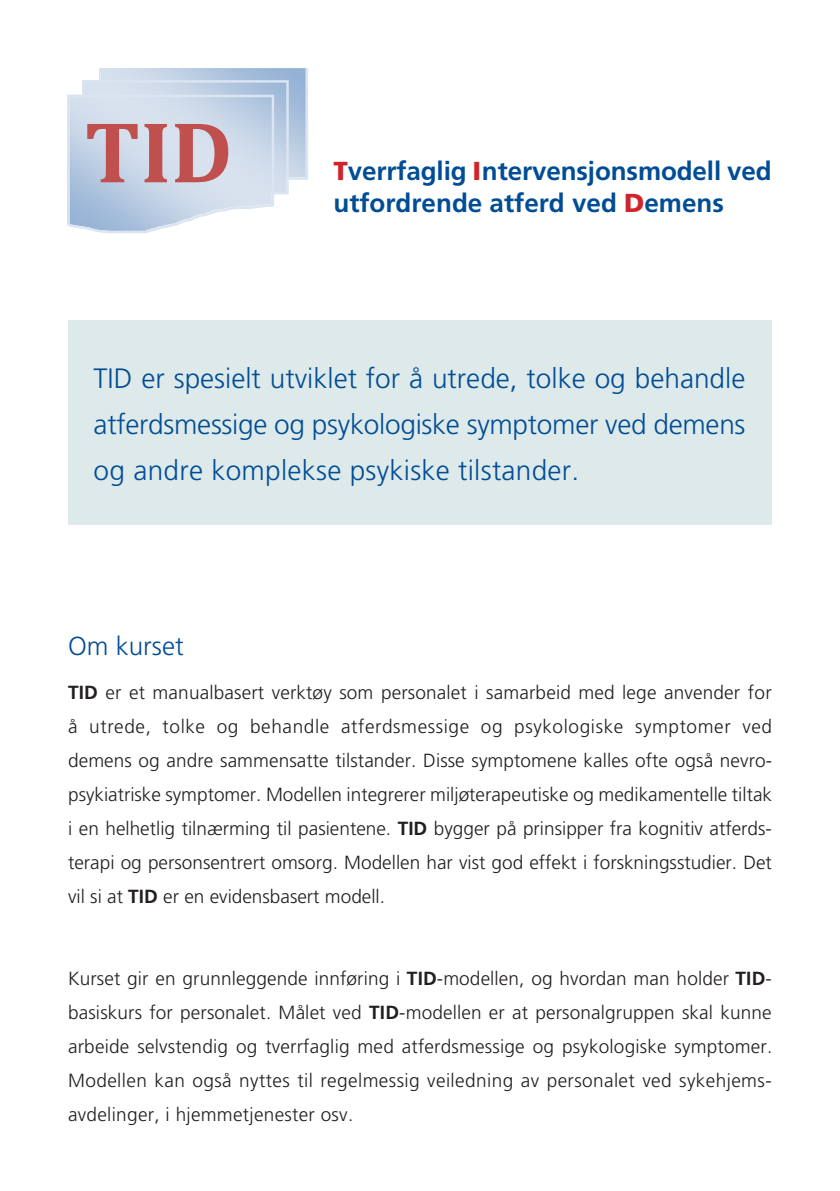
<style>
.page{position:relative;width:840px;height:1191px;background:#fff}
.page>*{position:absolute;margin:0;border:0;box-sizing:border-box;transform-origin:0 0}
.t1{font:700 87.4px "Cambria";color:#c0504d}
.Brødtekst{font:300 28px/46px "Frutiger LT Std";letter-spacing:.01em;color:#014d95;text-align:justify}
.Brødtekst-2{font:700 26px/32px "Frutiger LT Std";letter-spacing:-.005em;color:#014d95}
.Brødtekst-3{font:300 26px "Frutiger LT Std";color:#014d95}
.Brødtekst-4{font:300 19px/34px "Frutiger LT Std";letter-spacing:.01em;color:#231f20;text-align:justify}
.s1{font-weight:900;color:#d1232a}
.s2{font-weight:700}
</style>
<div class="page">
<div style="left:68px;top:320px;width:703px;height:204px;background:#deeaea"></div>
<svg style="left:67px;top:68px;width:241px;height:166px;background:#cddaea"></svg>
<p class="t1" style="left:84px;top:99px;width:150px">TID</p>
<p class="Brødtekst-2" style="left:333px;top:155px;width:439px"><span class="s1">T</span>verrfaglig <span class="s1">I</span>ntervensjonsmodell ved utfordrende atferd ved <span class="s1">D</span>emens</p>
<p class="Brødtekst" style="left:94px;top:356px;width:653px">TID er spesielt utviklet for å utrede, tolke og behandle atferdsmessige og psykologiske symptomer ved demens og andre komplekse psykiske tilstander.</p>
<p class="Brødtekst-3" style="left:68px;top:631px;width:117px">Om kurset</p>
<p class="Brødtekst-4" style="left:68px;top:675px;width:705px"><span class="s2">TID</span> er et manualbasert verktøy som personalet i samarbeid med lege anvender for å utrede, tolke og behandle atferdsmessige og psykologiske symptomer ved demens og andre sammensatte tilstander. Disse symptomene kalles ofte også nevro&shy;psykiatriske symptomer. Modellen integrerer miljøterapeutiske og medikamentelle tiltak i en helhetlig tilnærming til pasientene. <span class="s2">TID</span> bygger på prinsipper fra kognitiv atferds&shy;terapi og personsentrert omsorg. Modellen har vist god effekt i forskningsstudier. Det vil si at <span class="s2">TID</span> er en evidensbasert modell.</p>
<p class="Brødtekst-4" style="left:68px;top:962px;width:705px">Kurset gir en grunnleggende innføring i <span class="s2">TID</span>-modellen, og hvordan man holder <span class="s2">TID&shy;</span>basiskurs for personalet. Målet ved <span class="s2">TID</span>-modellen er at personalgruppen skal kunne arbeide selvstendig og tverrfaglig med atferdsmessige og psykologiske symptomer.<br>Modellen kan også nyttes til regelmessig veiledning av personalet ved sykehjems&shy;avdelinger, i hjemmetjenester osv.</p>
</div>
